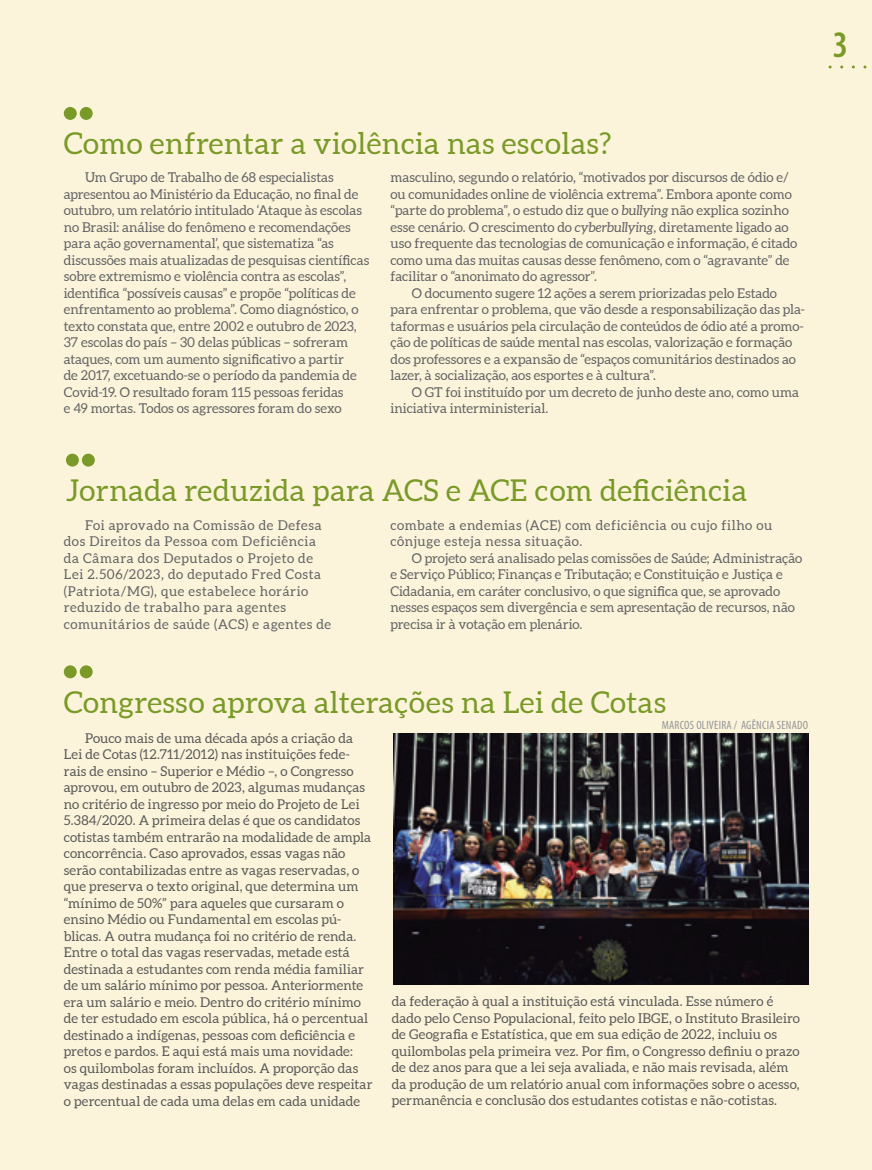
<style>
.page{position:relative;width:872px;height:1170px;background:#fff}
.page>*{position:absolute;margin:0;border:0;box-sizing:border-box;transform-origin:0 0}
.t1{font:600 condensed 37.5px "Myriad Pro";color:#799a27}
.Título_Nota{font:30px "Aleo";letter-spacing:.015em;color:#799a27}
.t2{font:13.5px/16.5px "Aleo";letter-spacing:.005em;color:#636366}
.Miolo_Notas{font:13.5px/16.5px "Aleo";letter-spacing:.01em;color:#595959}
.t3{font:13.5px/16.5px "Aleo";letter-spacing:.045em;color:#636366}
.Crédito_Foto{font:condensed 12px "Myriad Pro";letter-spacing:.02em;color:#939598}
.s1{font-family:"Lido STFCE";font-weight:400;font-stretch:normal;font-size:30px;color:#fff}
.s2{font-style:italic}
</style>
<div class="page">
<div style="left:0;top:0;width:872px;height:1169px;background:#fcf4da"></div>
<div style="left:64px;top:107px;width:13px;height:13px;background:#799a27;border-radius:50%"></div>
<div style="left:80px;top:107px;width:13px;height:13px;background:#799a27;border-radius:50%"></div>
<div style="left:66px;top:453px;width:13px;height:13px;background:#799a27;border-radius:50%"></div>
<div style="left:82px;top:453px;width:13px;height:13px;background:#799a27;border-radius:50%"></div>
<div style="left:64px;top:665px;width:13px;height:13px;background:#799a27;border-radius:50%"></div>
<div style="left:80px;top:665px;width:13px;height:13px;background:#799a27;border-radius:50%"></div>
<img style="left:393px;top:733px;width:415px;height:251px">
<p class="t1" style="left:833px;top:24px;width:19px">3<span class="s1">3</span></p>
<p class="Título_Nota" style="left:64px;top:126px;width:549px">Como enfrentar a violência nas escolas?</p>
<p class="t2" style="left:64px;top:170px;width:307px;text-indent:21px">Um Grupo de Trabalho de 68 especialistas apresentou ao Ministério da Educação, no final de outubro, um relatório intitulado ‘Ataque às escolas no Brasil: análise do fenômeno e recomendações para ação governamental’, que sistematiza “as discussões mais atualizadas de pesquisas científicas sobre extremismo e violência contra as escolas”, identifica “possíveis causas” e propõe “políticas de enfrentamento ao problema”. Como diagnóstico, o texto constata que, entre 2002 e outubro de 2023, 37 escolas do país – 30 delas públicas – sofreram ataques, com um aumento significativo a partir<br>de 2017, excetuando-se o período da pandemia de Covid-19. O resultado foram 115 pessoas feridas<br>e 49 mortas. Todos os agressores foram do sexo</p>
<p class="t2" style="left:390px;top:170px;width:400px">masculino, segundo o relatório, “motivados por discursos de ódio e/</p>
<p class="t2" style="left:390px;top:186px;width:403px">ou comunidades online de violência extrema”. Embora aponte como</p>
<p class="t2" style="left:390px;top:203px;width:400px">“parte do problema”, o estudo diz que o <span class="s2">bullying</span> não explica sozinho</p>
<p class="t2" style="left:390px;top:219px;width:400px">esse cenário. O crescimento do <span class="s2">cyberbullying</span>, diretamente ligado ao</p>
<p class="t2" style="left:390px;top:236px;width:408px">uso frequente das tecnologias de comunicação e informação, é citado</p>
<p class="t2" style="left:390px;top:252px;width:400px">como uma das muitas causas desse fenômeno, com o “agravante” de</p>
<p class="t2" style="left:390px;top:269px;width:208px">facilitar o “anonimato do agressor”.</p>
<p class="t2" style="left:412px;top:285px;width:367px">O documento sugere 12 ações a serem priorizadas pelo Estado</p>
<p class="t2" style="left:390px;top:302px;width:416px">para enfrentar o problema, que vão desde a responsabilização das pla-</p>
<p class="t2" style="left:390px;top:318px;width:415px">taformas e usuários pela circulação de conteúdos de ódio até a promo-</p>
<p class="t2" style="left:390px;top:335px;width:403px">ção de políticas de saúde mental nas escolas, valorização e formação</p>
<p class="t2" style="left:390px;top:351px;width:407px">dos professores e a expansão de “espaços comunitários destinados ao</p>
<p class="t2" style="left:390px;top:368px;width:267px">lazer, à socialização, aos esportes e à cultura”.</p>
<p class="t2" style="left:412px;top:384px;width:389px">O GT foi instituído por um decreto de junho deste ano, como uma</p>
<p class="t2" style="left:390px;top:401px;width:159px">iniciativa interministerial.</p>
<p class="Título_Nota" style="left:66px;top:473px;width:682px">Jornada reduzida para ACS e ACE com deficiência</p>
<p class="t3" style="left:64px;top:517px;width:269px;text-indent:21px">Foi aprovado na Comissão de Defesa dos Direitos da Pessoa com Deficiência da Câmara dos Deputados o Projeto de Lei 2.506/2023, do deputado Fred Costa (Patriota/MG), que estabelece horário reduzido de trabalho para agentes comunitários de saúde (ACS) e agentes de</p>
<p class="t3" style="left:390px;top:517px;width:383px">combate a endemias (ACE) com deficiência ou cujo filho ou cônjuge esteja nessa situação.</p>
<p class="t2" style="left:390px;top:550px;width:413px;text-indent:21px">O projeto será analisado pelas comissões de Saúde; Administração e Serviço Público; Finanças e Tributação; e Constituição e Justiça e Cidadania, em caráter conclusivo, o que significa que, se aprovado nesses espaços sem divergência e sem apresentação de recursos, não precisa ir à votação em plenário.</p>
<p class="Título_Nota" style="left:64px;top:684px;width:603px">Congresso aprova alterações na Lei de Cotas</p>
<p class="Miolo_Notas" style="left:64px;top:730px;width:310px;text-indent:21px">Pouco mais de uma década após a criação da Lei de Cotas (12.711/2012) nas instituições fede&shy;rais de ensino – Superior e Médio –, o Congresso aprovou, em outubro de 2023, algumas mudanças no critério de ingresso por meio do Projeto de Lei 5.384/2020. A primeira delas é que os candidatos cotistas também entrarão na modalidade de ampla concorrência. Caso aprovados, essas vagas não serão contabilizadas entre as vagas reservadas, o que preserva o texto original, que determina um “mínimo de 50%” para aqueles que cursaram o ensino Médio ou Fundamental em escolas pú&shy;blicas. A outra mudança foi no critério de renda.<br>Entre o total das vagas reservadas, metade está destinada a estudantes com renda média familiar de um salário mínimo por pessoa. Anteriormente era um salário e meio. Dentro do critério mínimo de ter estudado em escola pública, há o percentual destinado a indígenas, pessoas com deficiência e pretos e pardos. E aqui está mais uma novidade:<br>os quilombolas foram incluídos. A proporção das vagas destinadas a essas populações deve respeitar o percentual de cada uma delas em cada unidade</p>
<p class="Crédito_Foto" style="left:662px;top:717px;width:148px">MARCOS OLIVEIRA / AGÊNCIA SENADO</p>
<p class="Miolo_Notas" style="left:392px;top:993px;width:410px">da federação à qual a instituição está vinculada. Esse número é dado pelo Censo Populacional, feito pelo IBGE, o Instituto Brasileiro de Geografia e Estatística, que em sua edição de 2022, incluiu os quilombolas pela primeira vez. Por fim, o Congresso definiu o prazo de dez anos para que a lei seja avaliada, e não mais revisada, além da produção de um relatório anual com informações sobre o acesso, permanência e conclusão dos estudantes cotistas e não-cotistas.</p>
</div>
